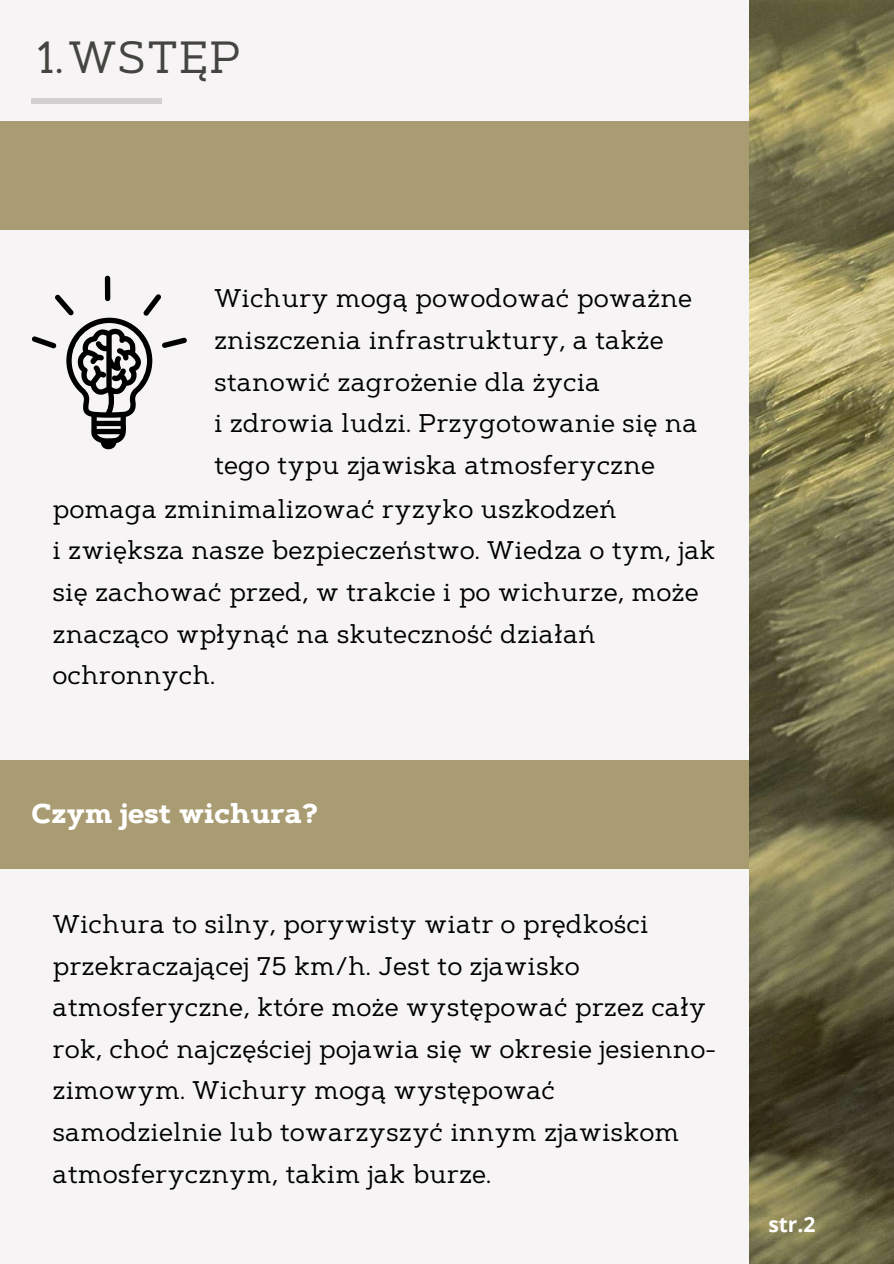
<style>
.page{position:relative;width:894px;height:1264px;background:#fff}
.page>*{position:absolute;margin:0;border:0;box-sizing:border-box;transform-origin:0 0}
.t1{font:45px "Artegra Slab";color:#444440}
.t2{font:700 27px "Artegra Slab";color:#fff}
.t3{font:25.5px/41.7px "Artegra Slab";color:#000}
.t4{font:700 21px "Open Sans";color:#fff}
</style>
<div class="page">
<div style="left:0;top:0;width:893px;height:1263px;background:#f6f4f4"></div>
<div style="left:32px;top:98px;width:130px;height:5px;background:#d2d0d0"></div>
<div style="left:0;top:760px;width:791px;height:108px;background:#a99c72"></div>
<img style="left:748px;top:0;width:145px;height:1263px">
<svg style="left:32px;top:276px;width:155px;height:173px"></svg>
<div style="left:0;top:121px;width:748px;height:109px;background:#a99c72"></div>
<h1 class="t1" style="left:37px;top:29px;width:205px">1.WSTĘP</h1>
<p class="t3" style="left:214px;top:277px;width:485px">Wichury mogą powodować poważne zniszczenia infrastruktury, a także stanowić zagrożenie dla życia<br>i zdrowia ludzi. Przygotowanie się na tego typu zjawiska atmosferyczne</p>
<p class="t3" style="left:53px;top:488px;width:664px">pomaga zminimalizować ryzyko uszkodzeń<br>i zwiększa nasze bezpieczeństwo. Wiedza o tym, jak się zachować przed, w trakcie i po wichurze, może znacząco wpłynąć na skuteczność działań ochronnych.</p>
<p class="t2" style="left:32px;top:796px;width:287px">Czym jest wichura?</p>
<p class="t3" style="left:53px;top:902px;width:664px">Wichura to silny, porywisty wiatr o prędkości przekraczającej 75 km/h. Jest to zjawisko atmosferyczne, które może występować przez cały rok, choć najczęściej pojawia się w okresie jesienno&shy;zimowym. Wichury mogą występować samodzielnie lub towarzyszyć innym zjawiskom atmosferycznym, takim jak burze.</p>
<p class="t4" style="left:768px;top:1209px;width:49px">str.2</p>
</div>
